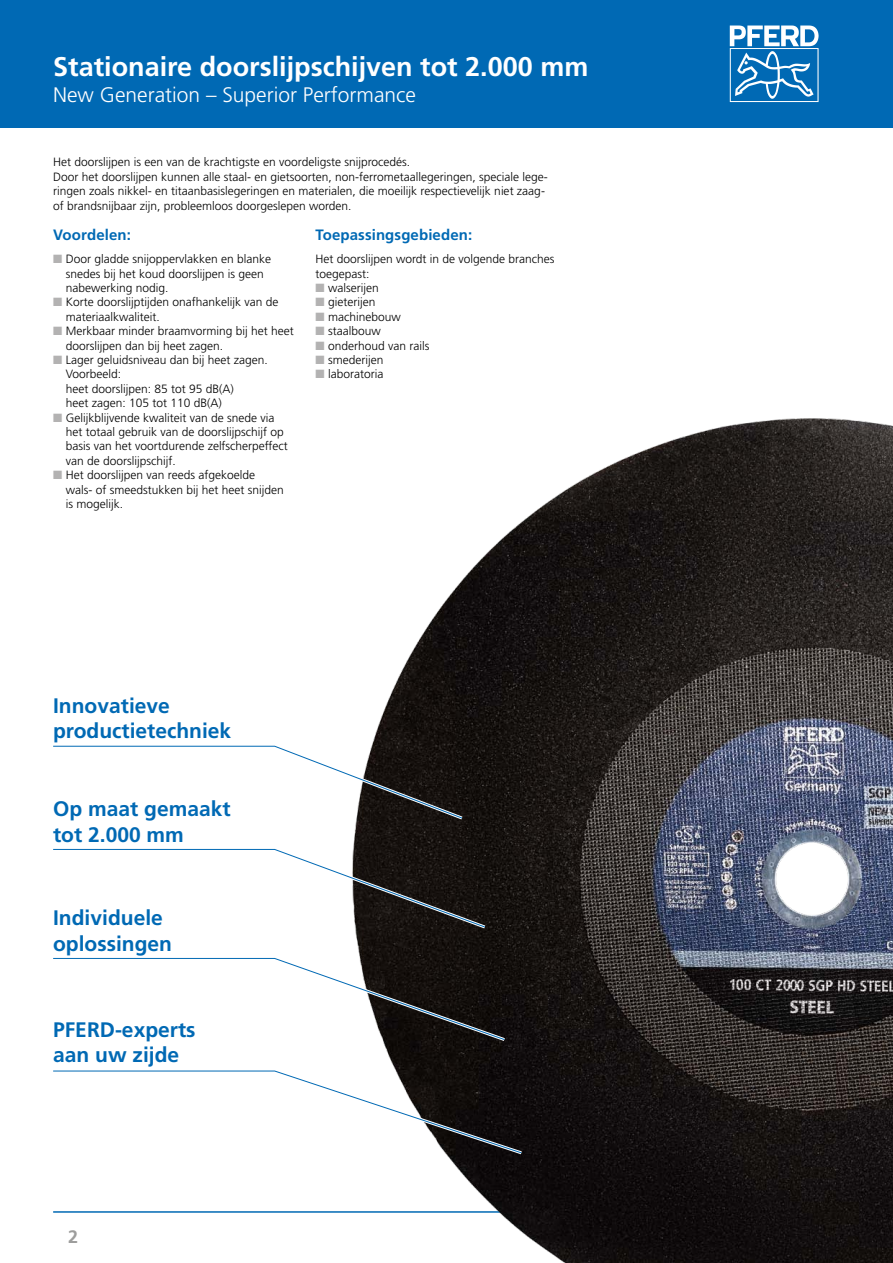
<style>
.page{position:relative;width:893px;height:1263px;background:#fff}
.page>*{position:absolute;margin:0;border:0;box-sizing:border-box;transform-origin:0 0}
.t1{font:700 27px "Frutiger LT Pro";color:#fff}
.t2{font:700 21px/25.2px "Frutiger LT Pro";color:#0069b4}
.t3{font:300 21px "Frutiger LT Pro";color:#fff}
.t4{font:700 18px "Frutiger LT Pro";color:#9d9d9c}
.t5{font:700 15px "Frutiger LT Pro";letter-spacing:.005em;color:#0069b4}
.t6{font:300 12px/14.4px "Frutiger LT Pro";color:#000}
.s1{color:#b3b2b2}
</style>
<div class="page">
<div style="left:0;top:0;width:893px;height:128px;background:#0069b4"></div>
<svg style="left:730px;top:26px;width:89px;height:76px"></svg>
<hr style="left:53px;top:1211px;width:766px;height:2px;background:#0069b4">
<img style="left:352px;top:418px;width:541px;height:845px">
<svg style="left:53px;top:743px;width:413px;height:79px"></svg>
<svg style="left:53px;top:846px;width:436px;height:85px"></svg>
<svg style="left:53px;top:955px;width:455px;height:88px"></svg>
<svg style="left:53px;top:1068px;width:472px;height:88px"></svg>
<h1 class="t1" style="left:53px;top:50px;width:537px">Stationaire doorslijpschijven tot 2.000 mm</h1>
<h2 class="t3" style="left:53px;top:83px;width:364px">New Generation – Superior Performance</h2>
<p class="t6" style="left:53px;top:155px;width:496px">Het doorslijpen is een van de krachtigste en voordeligste snijprocedés.<br>Door het doorslijpen kunnen alle staal- en gietsoorten, non-ferrometaallegeringen, speciale lege&shy;ringen zoals nikkel- en titaanbasislegeringen en materialen, die moeilijk respectievelijk niet zaag&shy;of brandsnijbaar zijn, probleemloos doorgeslepen worden.</p>
<p class="t5" style="left:53px;top:226px;width:79px">Voordelen:</p>
<p class="t6" style="left:66px;top:252px;width:207px;text-indent:-13px"><span class="s1">■</span> Door gladde snijoppervlakken en blanke snedes bij het koud doorslijpen is geen nabewerking nodig.</p>
<p class="t6" style="left:66px;top:295px;width:214px;text-indent:-13px"><span class="s1">■</span> Korte doorslijptijden onafhankelijk van de materiaalkwaliteit.</p>
<p class="t6" style="left:66px;top:324px;width:230px;text-indent:-13px"><span class="s1">■</span> Merkbaar minder braamvorming bij het heet doorslijpen dan bij heet zagen.</p>
<p class="t6" style="left:66px;top:353px;width:204px;text-indent:-13px"><span class="s1">■</span> Lager geluidsniveau dan bij heet zagen.<br>Voorbeeld:<br>heet doorslijpen: 85 tot 95 dB(A)<br>heet zagen: 105 tot 110 dB(A)</p>
<p class="t6" style="left:66px;top:410px;width:224px;text-indent:-13px"><span class="s1">■</span> Gelijkblijvende kwaliteit van de snede via het totaal gebruik van de doorslijpschijf op basis van het voortdurende zelfscherpeffect van de doorslijpschijf.</p>
<p class="t6" style="left:66px;top:468px;width:220px;text-indent:-13px"><span class="s1">■</span> Het doorslijpen van reeds afgekoelde wals- of smeedstukken bij het heet snijden is mogelijk.</p>
<p class="t5" style="left:315px;top:226px;width:158px">Toepassingsgebieden:</p>
<p class="t6" style="left:315px;top:252px;width:241px">Het doorslijpen wordt in de volgende branches toegepast:</p>
<p class="t6" style="left:315px;top:281px;width:65px"><span class="s1">■</span> walserijen</p>
<p class="t6" style="left:315px;top:295px;width:62px"><span class="s1">■</span> gieterijen</p>
<p class="t6" style="left:315px;top:310px;width:87px"><span class="s1">■</span> machinebouw</p>
<p class="t6" style="left:315px;top:324px;width:67px"><span class="s1">■</span> staalbouw</p>
<p class="t6" style="left:315px;top:338px;width:116px"><span class="s1">■</span> onderhoud van rails</p>
<p class="t6" style="left:315px;top:353px;width:70px"><span class="s1">■</span> smederijen</p>
<p class="t6" style="left:315px;top:367px;width:70px"><span class="s1">■</span> laboratoria</p>
<h2 class="t2" style="left:53px;top:693px;width:180px">Innovatieve productietechniek</h2>
<h2 class="t2" style="left:53px;top:796px;width:179px">Op maat gemaakt tot 2.000 mm</h2>
<h2 class="t2" style="left:53px;top:905px;width:120px">Individuele oplossingen</h2>
<h2 class="t2" style="left:53px;top:1017px;width:144px">PFERD-experts aan uw zijde</h2>
<h3 class="t4" style="left:68px;top:1226px;width:12px">2</h3>
</div>
